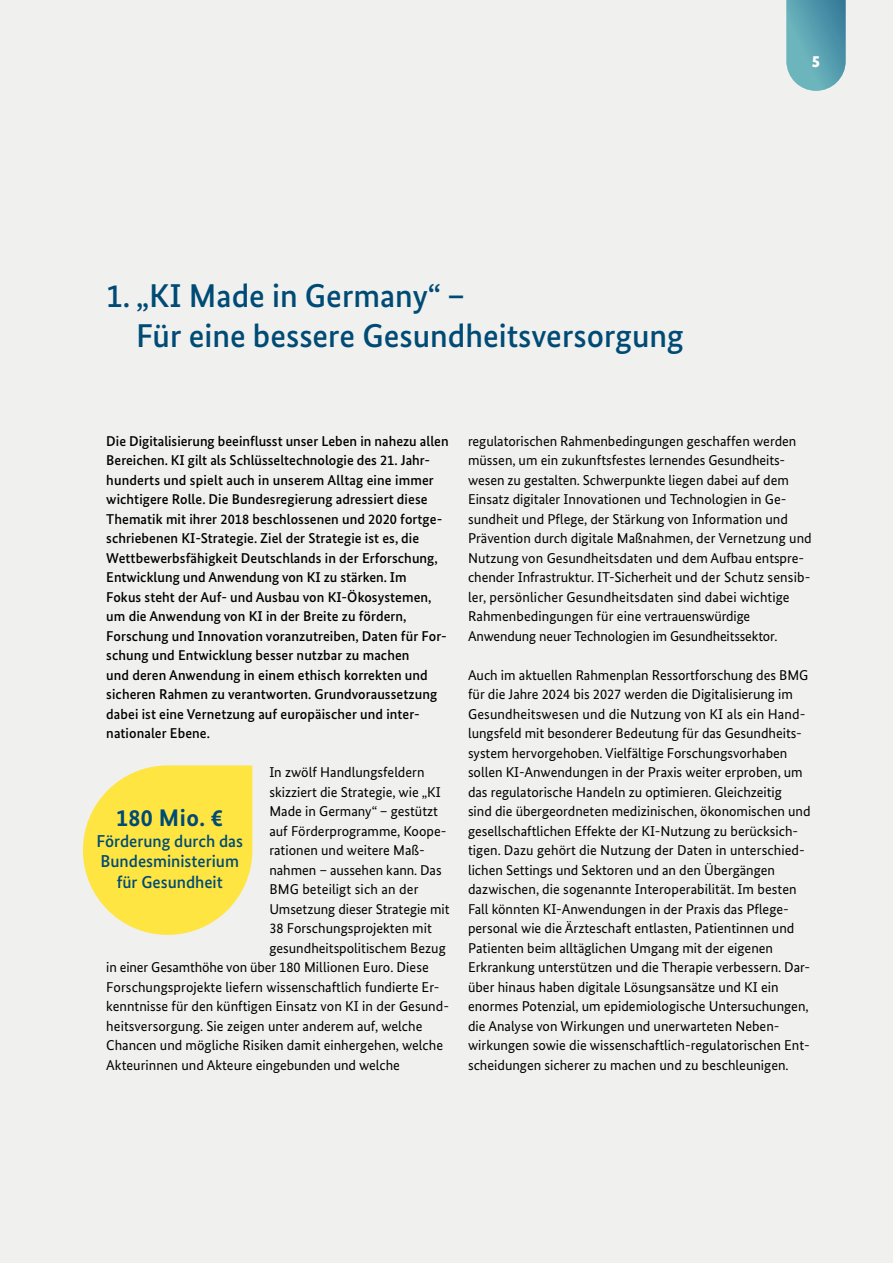
<style>
.page{position:relative;width:893px;height:1263px;background:#f0f0ef}
.page>*{position:absolute;margin:0;border:0;box-sizing:border-box;transform-origin:0 0}
.H1_22pt{font:500 33px/39.6px "Bundes Sans";color:#004b75}
.Sprechblase{font:700 24px "Bundes Sans";letter-spacing:.02em;color:#004b75}
.Sprechblase-2{font:500 17.25px/20.7px "Bundes Sans";color:#004b75;text-align:center}
.t1{font:900 16.5px "Bundes Sans";color:#fff}
.P_Fließtext{font:14.25px/19.5px "Bundes Sans";color:#000}
.P_Einleitungstext{font:500 14.25px/19.5px "Bundes Sans";letter-spacing:.005em;color:#000}
</style>
<div class="page">
<svg style="left:786px;top:0;width:60px;height:91px;background:#65a7b6"></svg>
<svg style="left:83px;top:765px;width:169px;height:170px"></svg>
<h1 class="H1_22pt" style="left:136px;top:276px;width:549px;text-indent:-30px">1. „KI Made in Germany“ –<br>Für eine bessere Gesundheitsversorgung</h1>
<p class="t1" style="left:812px;top:51px;width:10px">5</p>
<p class="P_Einleitungstext" style="left:106px;top:431px;width:344px">Die Digitalisierung beeinflusst unser Leben in nahezu allen Bereichen. KI gilt als Schlüssel technologie des 21. Jahr&shy;hunderts und spielt auch in unserem Alltag eine immer wichtigere Rolle. Die Bundesregierung adressiert diese Thematik mit ihrer 2018 beschlossenen und 2020 fortge&shy;schriebenen KI-Strategie. Ziel der Strategie ist es, die Wettbewerbsfähigkeit Deutschlands in der Erforschung, Entwicklung und Anwendung von KI zu stärken. Im<br>Fokus steht der Auf- und Ausbau von KI-Ökosystemen, um die Anwendung von KI in der Breite zu fördern, Forschung und Innovation voranzutreiben, Daten für For&shy;schung und Entwicklung besser nutzbar zu machen<br>und deren Anwendung in einem ethisch korrekten und sicheren Rahmen zu verantworten. Grundvoraussetzung dabei ist eine Vernetzung auf europäischer und inter&shy;nationaler Ebene.</p>
<p class="P_Fließtext" style="left:269px;top:762px;width:157px">In zwölf Handlungsfeldern</p>
<p class="P_Fließtext" style="left:269px;top:782px;width:173px">skizziert die Strategie, wie „KI</p>
<p class="P_Fließtext" style="left:269px;top:801px;width:170px">Made in Germany“ – gestützt</p>
<p class="P_Fließtext" style="left:269px;top:821px;width:179px">auf Förderprogramme, Koope-</p>
<p class="P_Fließtext" style="left:269px;top:840px;width:155px">rationen und weitere Maß-</p>
<p class="P_Fließtext" style="left:269px;top:860px;width:174px">nahmen – aussehen kann. Das</p>
<p class="P_Fließtext" style="left:269px;top:879px;width:151px">BMG beteiligt sich an der</p>
<p class="P_Fließtext" style="left:269px;top:899px;width:182px">Umsetzung dieser Strategie mit</p>
<p class="P_Fließtext" style="left:269px;top:918px;width:164px">38 Forschungsprojekten mit</p>
<p class="P_Fließtext" style="left:269px;top:938px;width:178px">gesundheitspolitischem Bezug</p>
<p class="P_Fließtext" style="left:106px;top:957px;width:324px">in einer Gesamt höhe von über 180 Millionen Euro. Diese</p>
<p class="P_Fließtext" style="left:106px;top:977px;width:335px">Forschungsprojekte liefern wissenschaftlich fun dierte Er-</p>
<p class="P_Fließtext" style="left:106px;top:996px;width:344px">kenntnisse für den künftigen Einsatz von KI in der Gesund-</p>
<p class="P_Fließtext" style="left:106px;top:1016px;width:318px">heitsversorgung. Sie zeigen unter anderem auf, welche</p>
<p class="P_Fließtext" style="left:106px;top:1035px;width:338px">Chancen und mögliche Risiken damit einhergehen, welche</p>
<p class="P_Fließtext" style="left:106px;top:1055px;width:295px">Akteurinnen und Akteure eingebunden und welche</p>
<p class="Sprechblase" style="left:116px;top:804px;width:109px">180 Mio. €</p>
<p class="Sprechblase-2" style="left:96px;top:830px;width:148px">Förderung durch das<br>Bundesministerium für Gesundheit</p>
<p class="P_Fließtext" style="left:468px;top:431px;width:345px">regu latorischen Rahmenbedingungen geschaffen werden müssen, um ein zukunftsfestes lernendes Gesundheits&shy;wesen zu gestalten. Schwerpunkte liegen dabei auf dem Einsatz digitaler Innovationen und Technologien in Ge&shy;sundheit und Pflege, der Stärkung von Information und Prävention durch digitale Maßnahmen, der Vernetzung und Nutzung von Gesundheitsdaten und dem Aufbau entspre&shy;chender Infrastruktur. IT-Sicherheit und der Schutz sensib&shy;ler, persönlicher Gesundheitsdaten sind dabei wichtige Rahmenbedingungen für eine vertrauenswürdige Anwendung neuer Technologien im Gesundheitssektor.</p>
<p class="P_Fließtext" style="left:468px;top:665px;width:344px">Auch im aktuellen Rahmenplan Ressortforschung des BMG für die Jahre 2024 bis 2027 werden die Digitalisierung im Gesundheitswesen und die Nutzung von KI als ein Hand&shy;lungsfeld mit besonderer Bedeutung für das Gesundheits&shy;system hervorgehoben. Vielfältige Forschungsvorhaben sollen KI-Anwendungen in der Praxis weiter erproben, um das regulatorische Handeln zu optimieren. Gleichzeitig<br>sind die übergeordneten medizinischen, ökonomischen und gesellschaftlichen Effekte der KI-Nutzung zu berück sich&shy;tigen. Dazu gehört die Nutzung der Daten in unter schied&shy;lichen Settings und Sektoren und an den Übergängen dazwischen, die sogenannte Interoperabilität. Im besten Fall könnten KI-Anwendungen in der Praxis das Pflege&shy;personal wie die Ärzteschaft entlasten, Patientinnen und Patienten beim alltäglichen Umgang mit der eigenen Erkrankung unterstützen und die Therapie verbessern. Dar&shy;über hinaus haben digitale Lösungsansätze und KI ein enormes Potenzial, um epidemiologische Untersuchungen, die Analyse von Wirkungen und un erwarteten Neben&shy;wirkungen sowie die wissenschaftlich-regulatorischen Ent&shy;scheidungen sicherer zu machen und zu beschleunigen.</p>
</div>
